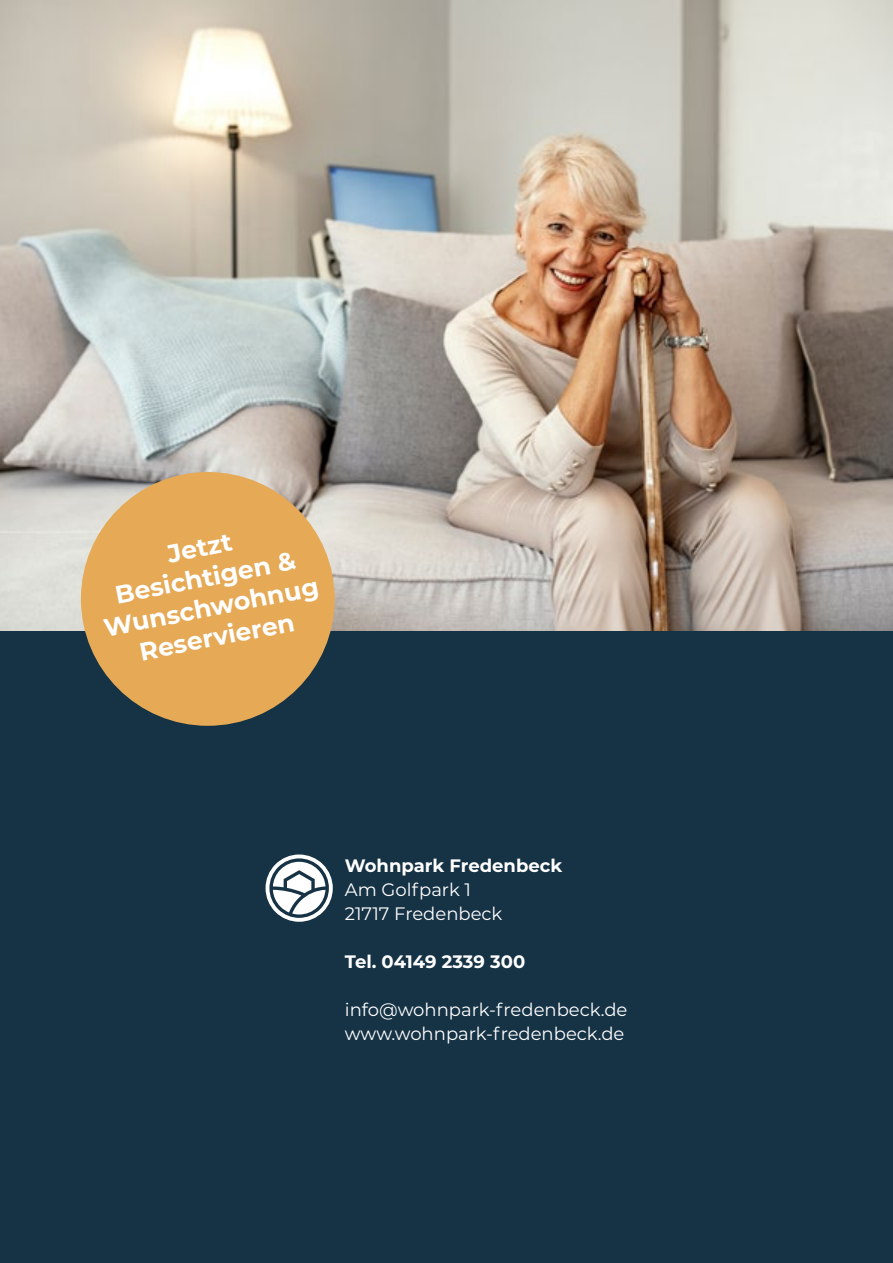
<style>
.page{position:relative;width:893px;height:1263px;background:#fff}
.page>*{position:absolute;margin:0;border:0;box-sizing:border-box;transform-origin:0 0}
.t1{font:700 25.2px/30.3px "Montserrat";color:#fff;text-align:center}
.t2{font:18px/24px "Montserrat";color:#fff}
.t3{font:700 18px "Montserrat";color:#fff}
</style>
<div class="page">
<img style="left:0;top:0;width:893px;height:631px">
<div style="left:0;top:631px;width:893px;height:632px;background:#163245"></div>
<svg style="left:266px;top:854px;width:67px;height:68px"></svg>
<div style="left:81px;top:472px;width:254px;height:254px;background:#e6a955;border-radius:50%"></div>
<h1 class="t1" style="left:90px;top:552px;width:220px;rotate:-11deg">Jetzt<br>Besichtigen &amp;<br>Wunschwohnug<br>Reservieren</h1>
<p class="t3" style="left:345px;top:852px;width:219px">Wohnpark Fredenbeck</p>
<p class="t2" style="left:345px;top:877px;width:159px">Am Golfpark 1<br>21717 Fredenbeck</p>
<p class="t3" style="left:345px;top:948px;width:182px">Tel. 04149 2339 300</p>
<p class="t2" style="left:345px;top:997px;width:284px">info@wohnpark-fredenbeck.de www.wohnpark-fredenbeck.de</p>
</div>
